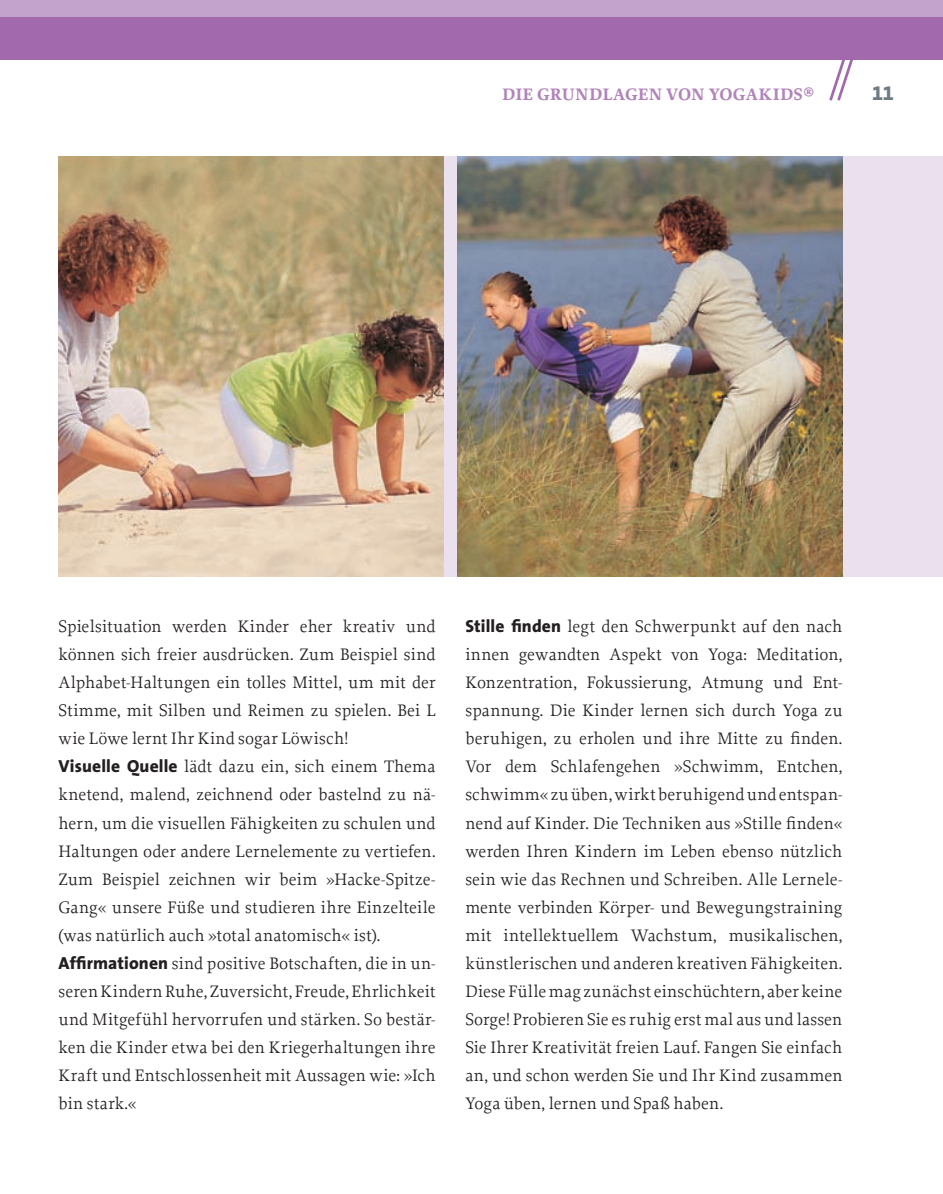
<style>
.page{position:relative;width:943px;height:1194px;background:#fff}
.page>*{position:absolute;margin:0;border:0;box-sizing:border-box;transform-origin:0 0}
.t1{font:63px "Proforma";color:#a269ac}
.t2{font:20.12px "The Sans Extra Bold Expert";color:#6e7b82}
.t3{font:17.5px/28px "Proforma";letter-spacing:.01em;color:#231f20}
.t4{font:700 17.5px "Proforma";letter-spacing:.015em;color:#b284bb}
.s1{font-family:"The Sans";font-weight:800}
</style>
<div class="page">
<div style="left:0;top:0;width:943px;height:60px;background:#a269ac"></div>
<div style="left:0;top:0;width:943px;height:17px;background:#c3a2cb"></div>
<div style="left:59px;top:156px;width:884px;height:420px;background:#ebe0ee"></div>
<img style="left:59px;top:156px;width:384px;height:420px">
<img style="left:458px;top:156px;width:384px;height:420px">
<p class="t4" style="left:502px;top:83px;width:314px">DIE GRUNDLAGEN VON YOGAKIDS<sup>®</sup></p>
<h1 class="t1" style="left:828px;top:41px;width:28px">//</h1>
<p class="t2" style="left:872px;top:76px;width:23px">11</p>
<p class="t3" style="left:59px;top:612px;width:379px">Spielsituation werden Kinder eher kreativ und können sich freier ausdrücken. Zum Beispiel sind Alphabet-Haltungen ein tolles Mittel, um mit der Stimme, mit Silben und Reimen zu spielen. Bei L wie Löwe lernt Ihr Kind sogar Löwisch!<br><span class="s1">Visuelle Quelle</span> lädt dazu ein, sich einem Thema knetend, malend, zeichnend oder bastelnd zu nä&shy;hern, um die visuellen Fähigkeiten zu schulen und Haltungen oder andere Lernelemente zu vertiefen.<br>Zum Beispiel zeichnen wir beim »Hacke-Spitze-Gang« unsere Füße und studieren ihre Einzelteile (was natürlich auch »total anatomisch« ist).<br><span class="s1">Affirmationen</span> sind positive Botschaften, die in un&shy;seren Kindern Ruhe, Zuversicht, Freude, Ehrlichkeit und Mitgefühl hervorrufen und stärken. So bestär&shy;ken die Kinder etwa bei den Kriegerhaltungen ihre Kraft und Entschlossenheit mit Aussagen wie: »Ich bin stark.«</p>
<p class="t3" style="left:465px;top:612px;width:379px;text-align:justify"><span class="s1">Stille finden</span> legt den Schwerpunkt auf den nach innen gewandten Aspekt von Yoga: Meditation, Konzentration, Fokussierung, Atmung und Ent&shy;spannung. Die Kinder lernen sich durch Yoga zu beruhigen, zu erholen und ihre Mitte zu finden.<br>Vor dem Schlafengehen »Schwimm, Entchen, schwimm« zu üben, wirkt beruhigend und entspan&shy;nend auf Kinder. Die Techniken aus »Stille finden« werden Ihren Kindern im Leben ebenso nützlich sein wie das Rechnen und Schreiben. Alle Lernele&shy;mente verbinden Körper- und Bewegungstraining mit intellektuellem Wachstum, musikalischen, künstlerischen und anderen kreativen Fähigkeiten.<br>Diese Fülle mag zunächst einschüchtern, aber keine Sorge! Probieren Sie es ruhig erst mal aus und lassen Sie Ihrer Kreativität freien Lauf. Fangen Sie einfach an, und schon werden Sie und Ihr Kind zusammen Yoga üben, lernen und Spaß haben.</p>
</div>
